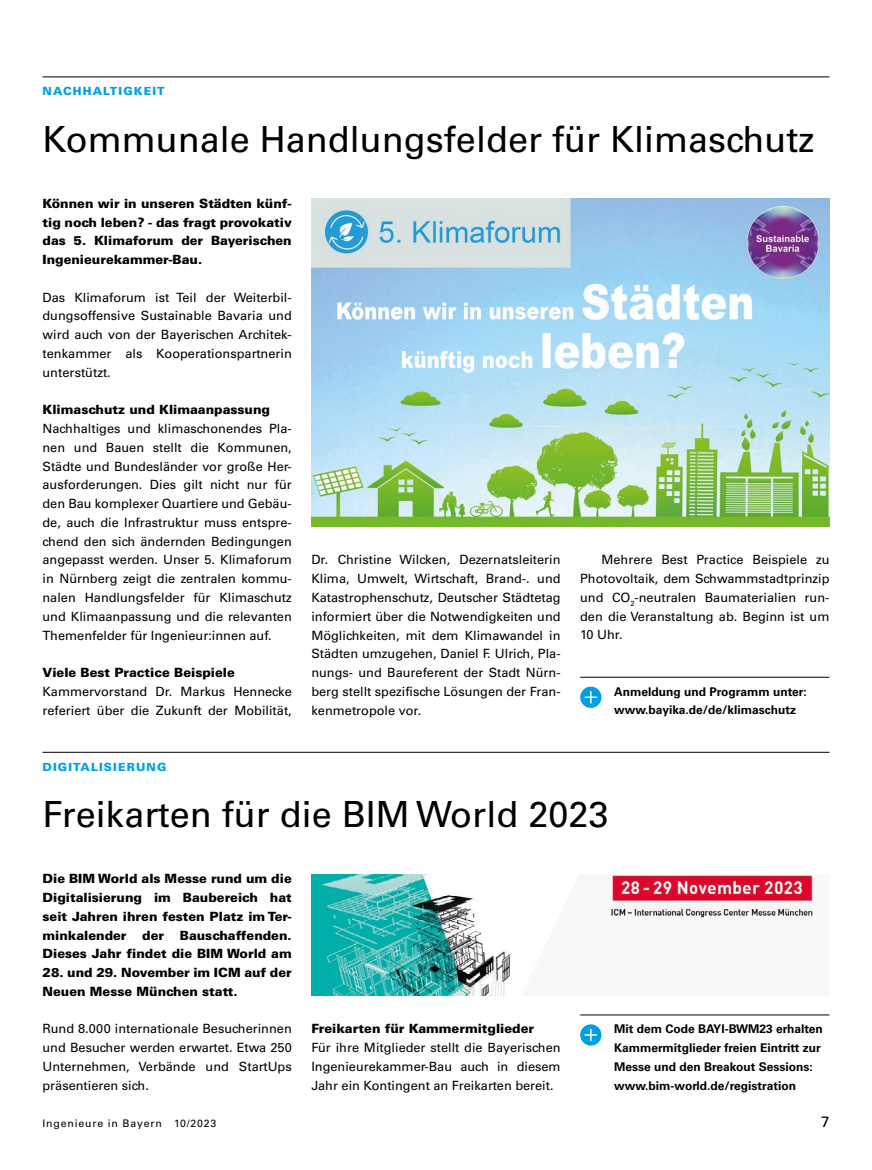
<style>
.page{position:relative;width:872px;height:1170px;background:#fff}
.page>*{position:absolute;margin:0;border:0;box-sizing:border-box;transform-origin:0 0}
.t1{font:36px "Univers LT Std";color:#000}
.t2{font:15px "Univers LT Std";color:#000}
.t3{font:12.75px/18.8px "Univers LT Std";color:#000;text-align:justify}
.t4{font:900 12.75px/18.8px "Univers LT Std";color:#000;text-align:justify}
.t5{font:700 12px/18.8px "Univers LT Std";color:#000}
.t6{font:900 11.25px "Univers LT Std";letter-spacing:.1em;color:#009fe3}
.t7{font:10.5px "Univers LT Std";letter-spacing:.08em;color:#000}
.s1{font-weight:900}
</style>
<div class="page">
<hr style="left:43px;top:76px;width:786px;height:1px;background:#000">
<hr style="left:43px;top:751px;width:786px;height:1px;background:#000">
<hr style="left:580px;top:1014px;width:249px;height:1px;background:#000">
<hr style="left:580px;top:676px;width:249px;height:1px;background:#000">
<img style="left:311px;top:199px;width:518px;height:328px">
<svg style="left:580px;top:686px;width:21px;height:21px"></svg>
<img style="left:311px;top:874px;width:502px;height:121px">
<svg style="left:580px;top:1024px;width:21px;height:21px"></svg>
<p class="t6" style="left:43px;top:84px;width:124px">NACHHALTIGKEIT</p>
<p class="t1" style="left:43px;top:117px;width:773px">Kommunale Handlungsfelder für Klimaschutz</p>
<p class="t4" style="left:43px;top:194px;width:251px">Können wir in unseren Städten künf&shy;tig noch leben? - das fragt provokativ das 5. Klimaforum der Bayerischen Ingenieurekammer-Bau.</p>
<p class="t3" style="left:43px;top:288px;width:251px">Das Klimaforum ist Teil der Weiterbil&shy;dungsoffensive Sustainable Bavaria und wird auch von der Bayerischen Architek&shy;tenkammer als Kooperationspartnerin unterstützt.</p>
<p class="t3" style="left:43px;top:400px;width:251px;text-align:left"><span class="s1">Klimaschutz und Klimaanpassung </span>Nachhaltiges und klimaschonendes Pla&shy;nen und Bauen stellt die Kommunen, Städte und Bundesländer vor große Her&shy;ausforderungen. Dies gilt nicht nur für den Bau komplexer Quartiere und Gebäu&shy;de, auch die Infrastruktur muss entspre&shy;chend den sich ändernden Bedingungen angepasst werden. Unser 5. Klimaforum in Nürnberg zeigt die zentralen kommu&shy;nalen Handlungsfelder für Klimaschutz und Klimaanpassung und die relevanten Themenfelder für Ingenieur:innen auf.</p>
<p class="t3" style="left:43px;top:663px;width:251px;text-align:left"><span class="s1">Viele Best Practice Beispiele<br></span>Kammervorstand Dr. Markus Hennecke referiert über die Zukunft der Mobilität,</p>
<p class="t6" style="left:43px;top:759px;width:125px">DIGITALISIERUNG</p>
<p class="t3" style="left:311px;top:550px;width:251px">Dr. Christine Wilcken, Dezernatsleiterin Klima, Umwelt, Wirtschaft, Brand-. und Katastrophenschutz, Deutscher Städtetag informiert über die Notwendigkeiten und Möglichkeiten, mit dem Klimawandel in Städten umzugehen, Daniel F. Ulrich, Pla&shy;nungs- und Baureferent der Stadt Nürn&shy;berg stellt spezifische Lösungen der Fran&shy;kenmetropole vor.</p>
<p class="t3" style="left:580px;top:550px;width:251px;text-indent:21px">Mehrere Best Practice Beispiele zu Photovoltaik, dem Schwammstadtprinzip und CO<sub>2</sub>-neutralen Baumaterialien run&shy;den die Veranstaltung ab. Beginn ist um 10 Uhr.</p>
<p class="t5" style="left:614px;top:682px;width:194px">Anmeldung und Programm unter: www.bayika.de/de/klimaschutz</p>
<p class="t1" style="left:43px;top:792px;width:567px">Freikarten für die BIM World 2023</p>
<p class="t4" style="left:43px;top:869px;width:251px">Die BIM World als Messe rund um die Digitalisierung im Baubereich hat seit Jahren ihren festen Platz im Ter&shy;minkalender der Bauschaffenden.<br>Dieses Jahr findet die BIM World am</p>
<p class="t4" style="left:43px;top:962px;width:251px">28. und 29. November im ICM auf der<br>Neuen Messe München statt.</p>
<p class="t3" style="left:43px;top:1019px;width:251px">Rund 8.000 internationale Besucherinnen und Besucher werden erwartet. Etwa 250<br>Unternehmen, Verbände und StartUps präsentieren sich.</p>
<p class="t3" style="left:311px;top:1019px;width:251px;text-align:left"><span class="s1">Freikarten für Kammermitglieder<br></span>Für ihre Mitglieder stellt die Bayerischen Ingenieurekammer-Bau auch in diesem Jahr ein Kontingent an Freikarten bereit.</p>
<p class="t5" style="left:614px;top:1019px;width:210px">Mit dem Code BAYI-BWM23 erhalten Kammermitglieder freien Eintritt zur Messe und den Breakout Sessions: www.bim-world.de/registration</p>
<p class="t7" style="left:43px;top:1117px;width:175px">Ingenieure in Bayern 10/2023</p>
<p class="t2" style="left:821px;top:1112px;width:10px">7</p>
</div>
